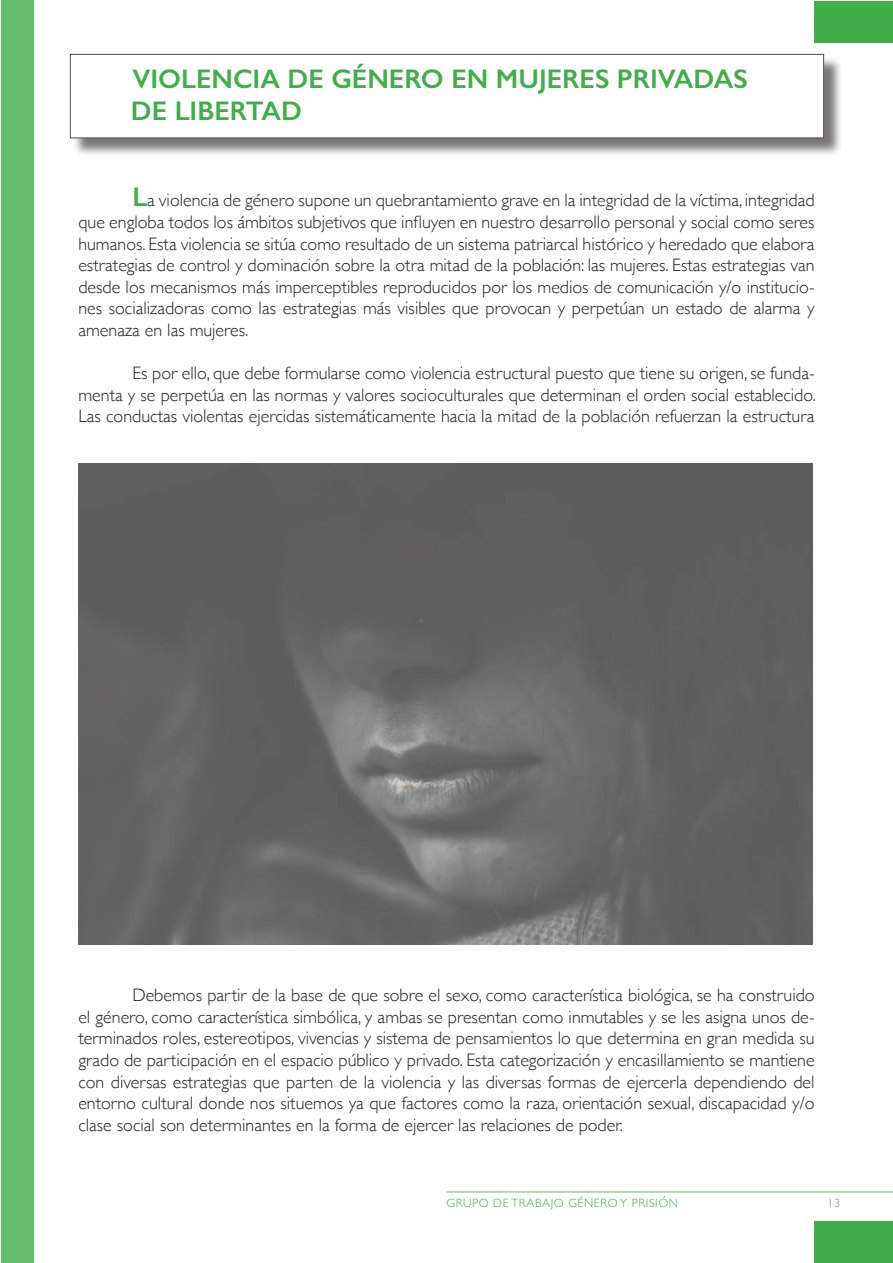
<style>
.page{position:relative;width:893px;height:1263px;background:#fff}
.page>*{position:absolute;margin:0;border:0;box-sizing:border-box;transform-origin:0 0}
.t1{font:600 27px/32.4px "Gill Sans";color:#40ae49}
.t2{font:300 18px/21.6px "Gill Sans";color:#231f20;text-align:justify}
.t3{font:300 12px "Gill Sans";letter-spacing:.05em;color:#40ae49}
.s1{font-weight:600;font-size:27px;color:#40ae49}
</style>
<div class="page">
<div style="left:72px;top:56px;width:771px;height:101px;background:#231f20;opacity:.75"></div>
<div style="left:70px;top:54px;width:754px;height:84px;background:#fff"></div>
<hr style="left:446px;top:1191px;width:447px;height:1px;background:#40ae49">
<img style="left:78px;top:463px;width:735px;height:481px">
<div style="left:1px;top:0;width:32px;height:1262px;background:#64bd6b"></div>
<div style="left:815px;top:1222px;width:78px;height:41px;background:#40ae49"></div>
<div style="left:815px;top:1px;width:78px;height:41px;background:#40ae49"></div>
<h1 class="t1" style="left:131px;top:62px;width:618px">VIOLENCIA DE GÉNERO EN MUJERES PRIVADAS<br>DE LIBERTAD</h1>
<p class="t2" style="left:78px;top:189px;width:738px;text-indent:54px"><span class="s1">L</span>a violencia de género supone un quebrantamiento grave en la integridad de la víctima, integridad que engloba todos los ámbitos subjetivos que influyen en nuestro desarrollo personal y social como seres humanos. Esta violencia se sitúa como resultado de un sistema patriarcal histórico y heredado que elabora estrategias de control y dominación sobre la otra mitad de la población: las mujeres. Estas estrategias van desde los mecanismos más imperceptibles reproducidos por los medios de comunicación y/o institucio&shy;nes socializadoras como las estrategias más visibles que provocan y perpetúan un estado de alarma y amenaza en las mujeres.</p>
<p class="t2" style="left:78px;top:362px;width:739px;text-indent:54px">Es por ello, que debe formularse como violencia estructural puesto que tiene su origen, se funda&shy;menta y se perpetúa en las normas y valores socioculturales que determinan el orden social establecido.<br>Las conductas violentas ejercidas sistemáticamente hacia la mitad de la población refuerzan la estructura</p>
<p class="t2" style="left:78px;top:983px;width:738px;text-indent:54px">Debemos partir de la base de que sobre el sexo, como característica biológica, se ha construido el género, como característica simbólica, y ambas se presentan como inmutables y se les asigna unos de&shy;terminados roles, estereotipos, vivencias y sistema de pensamientos lo que determina en gran medida su grado de participación en el espacio público y privado. Esta categorización y encasillamiento se mantiene con diversas estrategias que parten de la violencia y las diversas formas de ejercerla dependiendo del entorno cultural donde nos situemos ya que factores como la raza, orientación sexual, discapacidad y/o clase social son determinantes en la forma de ejercer las relaciones de poder.</p>
<p class="t3" style="left:446px;top:1193px;width:233px">GRUPO DE TRABAJO GÉNERO Y PRISIÓN</p>
<p class="t3" style="left:827px;top:1193px;width:14px">13</p>
</div>
